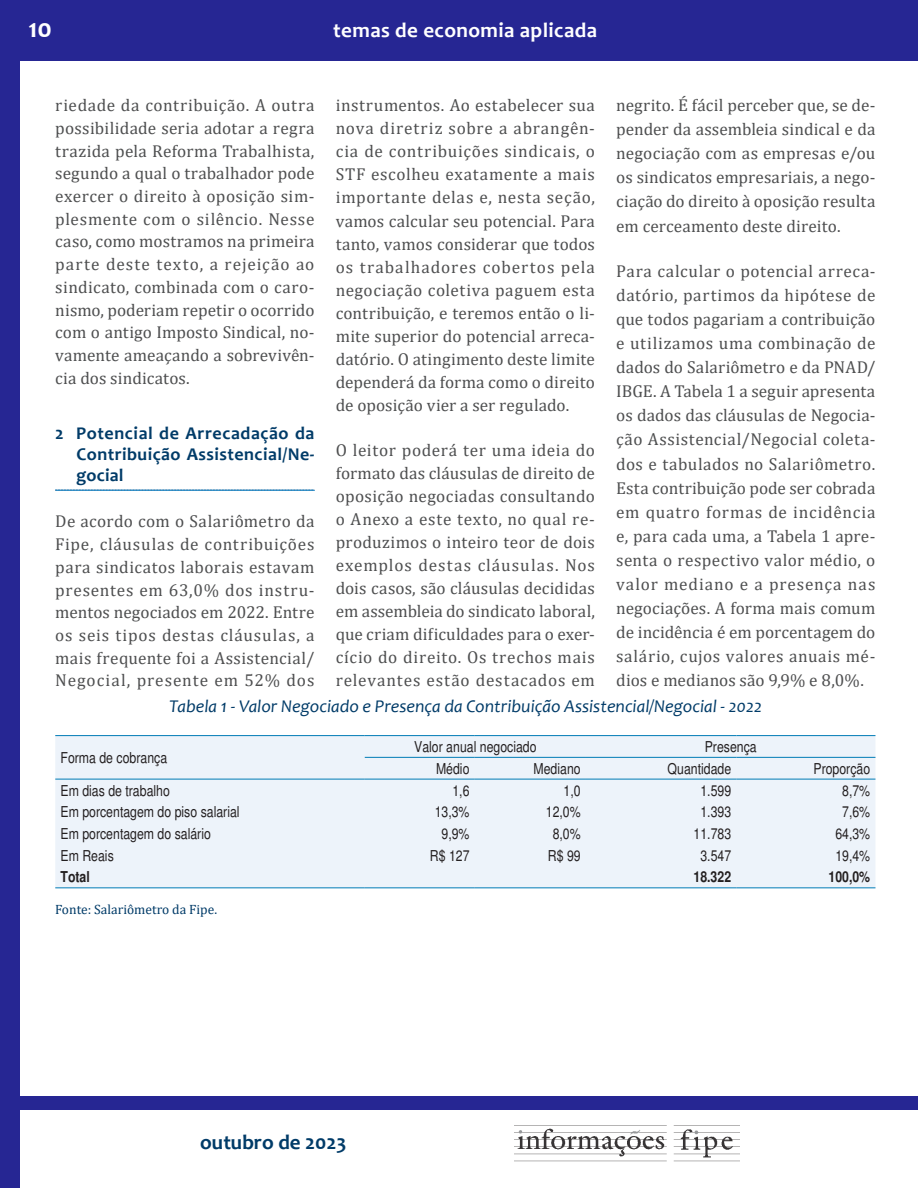
<style>
.page{position:relative;width:918px;height:1188px;background:#fff}
.page>*{position:absolute;margin:0;border:0;box-sizing:border-box;transform-origin:0 0}
.t1{font:700 27px "Candara";color:#fff}
.t2{font:700 21px "Candara";letter-spacing:.02em;color:#fff}
.t3{font:700 21px "Candara";color:#003b68}
.t4{font:italic 18px "Candara";color:#003b68}
.t5{font:700 18px/21.1px "Candara";letter-spacing:.025em;color:#003b68;text-align:justify}
.t6{font:17.25px/23.1px "Cambria";letter-spacing:.015em;color:#4e4f50;text-align:justify}
.t7{font:condensed 15px "Helvetica";color:#231f20}
.t8{font:700 condensed 15px "Helvetica";color:#231f20}
.t9{font:13.5px "Cambria";color:#003b68}
</style>
<div class="page">
<div style="left:0;top:0;width:20px;height:1188px;background:#262693"></div>
<div style="left:0;top:0;width:918px;height:61px;background:#262693"></div>
<div style="left:15px;top:1097px;width:903px;height:13px;background:#262693"></div>
<img style="left:514px;top:1125px;width:225px;height:37px">
<svg style="left:55px;top:490px;width:260px;height:1px"></svg>
<div style="left:55px;top:736px;width:820px;height:151px;background:#edf3fa"></div>
<hr style="left:55px;top:735px;width:310px;height:1px;background:#007bb6">
<hr style="left:365px;top:735px;width:110px;height:1px;background:#007bb6">
<hr style="left:475px;top:735px;width:111px;height:1px;background:#007bb6">
<hr style="left:586px;top:735px;width:150px;height:1px;background:#007bb6">
<hr style="left:736px;top:735px;width:139px;height:1px;background:#007bb6">
<hr style="left:365px;top:757px;width:110px;height:1px;background:#007bb6">
<hr style="left:475px;top:757px;width:111px;height:1px;background:#007bb6">
<hr style="left:586px;top:757px;width:150px;height:1px;background:#007bb6">
<hr style="left:736px;top:757px;width:139px;height:1px;background:#007bb6">
<hr style="left:55px;top:779px;width:310px;height:1px;background:#007bb6">
<hr style="left:365px;top:779px;width:110px;height:1px;background:#007bb6">
<hr style="left:475px;top:779px;width:111px;height:1px;background:#007bb6">
<hr style="left:586px;top:779px;width:150px;height:1px;background:#007bb6">
<hr style="left:736px;top:779px;width:139px;height:1px;background:#007bb6">
<hr style="left:55px;top:887px;width:310px;height:1px;background:#007bb6">
<hr style="left:365px;top:887px;width:110px;height:1px;background:#007bb6">
<hr style="left:475px;top:887px;width:111px;height:1px;background:#007bb6">
<hr style="left:586px;top:887px;width:150px;height:1px;background:#007bb6">
<hr style="left:736px;top:887px;width:139px;height:1px;background:#007bb6">
<h1 class="t1" style="left:29px;top:12px;width:25px">10</h1>
<p class="t2" style="left:333px;top:17px;width:265px">temas de economia aplicada</p>
<p class="t6" style="left:616px;top:93px;width:261px;line-height:24.2px">negrito. É fácil perceber que, se de&shy;pender da assembleia sindical e da negociação com as empresas e/ou os sindicatos empresariais, a nego&shy;ciação do direito à oposição resulta em cerceamento deste direito.</p>
<p class="t6" style="left:616px;top:259px;width:261px;line-height:24.2px">Para calcular o potencial arreca&shy;datório, partimos da hipótese de que todos pagariam a contribuição e utilizamos uma combinação de dados do Salariômetro e da PNAD/ IBGE. A Tabela 1 a seguir apresenta os dados das cláusulas de Negocia&shy;ção Assistencial/Negocial coleta&shy;dos e tabulados no Salariômetro.<br>Esta contribuição pode ser cobrada em quatro formas de incidência e, para cada uma, a Tabela 1 apre&shy;senta o respectivo valor médio, o valor mediano e a presença nas negociações. A forma mais comum de incidência é em porcentagem do salário, cujos valores anuais mé&shy;dios e medianos são 9,9% e 8,0%.</p>
<p class="t4" style="left:169px;top:695px;width:594px">Tabela 1 - Valor Negociado e Presença da Contribuição Assistencial/Negocial - 2022</p>
<p class="t6" style="left:336px;top:94px;width:261px">instrumentos. Ao estabelecer sua nova diretriz sobre a abrangên&shy;cia de contribuições sindicais, o STF escolheu exatamente a mais importante delas e, nesta seção, vamos calcular seu potencial. Para tanto, vamos considerar que todos os trabalhadores cobertos pela negociação coletiva paguem esta contribuição, e teremos então o li&shy;mite superior do potencial arreca&shy;datório. O atingimento deste limite dependerá da forma como o direito de oposição vier a ser regulado.</p>
<p class="t6" style="left:336px;top:438px;width:261px">O leitor poderá ter uma ideia do formato das cláusulas de direito de oposição negociadas consultando o Anexo a este texto, no qual re&shy;produzimos o inteiro teor de dois exemplos destas cláusulas. Nos dois casos, são cláusulas decididas em assembleia do sindicato laboral, que criam dificuldades para o exer&shy;cício do direito. Os trechos mais relevantes estão destacados em</p>
<p class="t6" style="left:55px;top:94px;width:261px;line-height:22.6px">riedade da contribuição. A outra possibilidade seria adotar a regra trazida pela Reforma Trabalhista, segundo a qual o trabalhador pode exercer o direito à oposição sim&shy;plesmente com o silêncio. Nesse caso, como mostramos na primeira parte deste texto, a rejeição ao sindicato, combinada com o caro&shy;nismo, poderiam repetir o ocorrido com o antigo Imposto Sindical, no&shy;vamente ameaçando a sobrevivên&shy;cia dos sindicatos.</p>
<p class="t5" style="left:77px;top:422px;width:239px;text-indent:-21px">2 Potencial de Arrecadação da Contribuição Assistencial/Ne&shy;gocial</p>
<p class="t6" style="left:55px;top:510px;width:261px;line-height:22.6px">De acordo com o Salariômetro da Fipe, cláusulas de contribuições para sindicatos laborais estavam presentes em 63,0% dos instru&shy;mentos negociados em 2022. Entre os seis tipos destas cláusulas, a mais frequente foi a Assistencial/ Negocial, presente em 52% dos</p>
<p class="t7" style="left:61px;top:749px;width:108px">Forma de cobrança</p>
<p class="t7" style="left:414px;top:738px;width:124px">Valor anual negociado</p>
<p class="t7" style="left:705px;top:738px;width:53px">Presença</p>
<p class="t7" style="left:436px;top:760px;width:35px">Médio</p>
<p class="t7" style="left:534px;top:760px;width:49px">Mediano</p>
<p class="t7" style="left:668px;top:760px;width:65px">Quantidade</p>
<p class="t7" style="left:813px;top:760px;width:58px">Proporção</p>
<p class="t7" style="left:61px;top:781px;width:111px">Em dias de trabalho</p>
<p class="t7" style="left:452px;top:781px;width:19px">1,6</p>
<p class="t7" style="left:564px;top:781px;width:19px">1,0</p>
<p class="t7" style="left:700px;top:781px;width:32px">1.599</p>
<p class="t7" style="left:842px;top:781px;width:30px">8,7%</p>
<p class="t7" style="left:61px;top:803px;width:181px">Em porcentagem do piso salarial</p>
<p class="t7" style="left:435px;top:803px;width:36px">13,3%</p>
<p class="t7" style="left:546px;top:803px;width:36px">12,0%</p>
<p class="t7" style="left:700px;top:803px;width:32px">1.393</p>
<p class="t7" style="left:842px;top:803px;width:30px">7,6%</p>
<p class="t7" style="left:61px;top:825px;width:152px">Em porcentagem do salário</p>
<p class="t7" style="left:442px;top:825px;width:30px">9,9%</p>
<p class="t7" style="left:553px;top:825px;width:30px">8,0%</p>
<p class="t7" style="left:694px;top:825px;width:39px">11.783</p>
<p class="t7" style="left:835px;top:825px;width:36px">64,3%</p>
<p class="t7" style="left:61px;top:847px;width:55px">Em Reais</p>
<p class="t7" style="left:430px;top:847px;width:41px">R$ 127</p>
<p class="t7" style="left:548px;top:847px;width:34px">R$ 99</p>
<p class="t7" style="left:700px;top:847px;width:32px">3.547</p>
<p class="t7" style="left:835px;top:847px;width:36px">19,4%</p>
<p class="t8" style="left:61px;top:868px;width:31px">Total</p>
<p class="t8" style="left:694px;top:868px;width:39px">18.322</p>
<p class="t8" style="left:829px;top:868px;width:43px">100,0%</p>
<p class="t9" style="left:55px;top:902px;width:163px">Fonte: Salariômetro da Fipe.</p>
<p class="t3" style="left:200px;top:1129px;width:148px">outubro de 2023</p>
</div>
